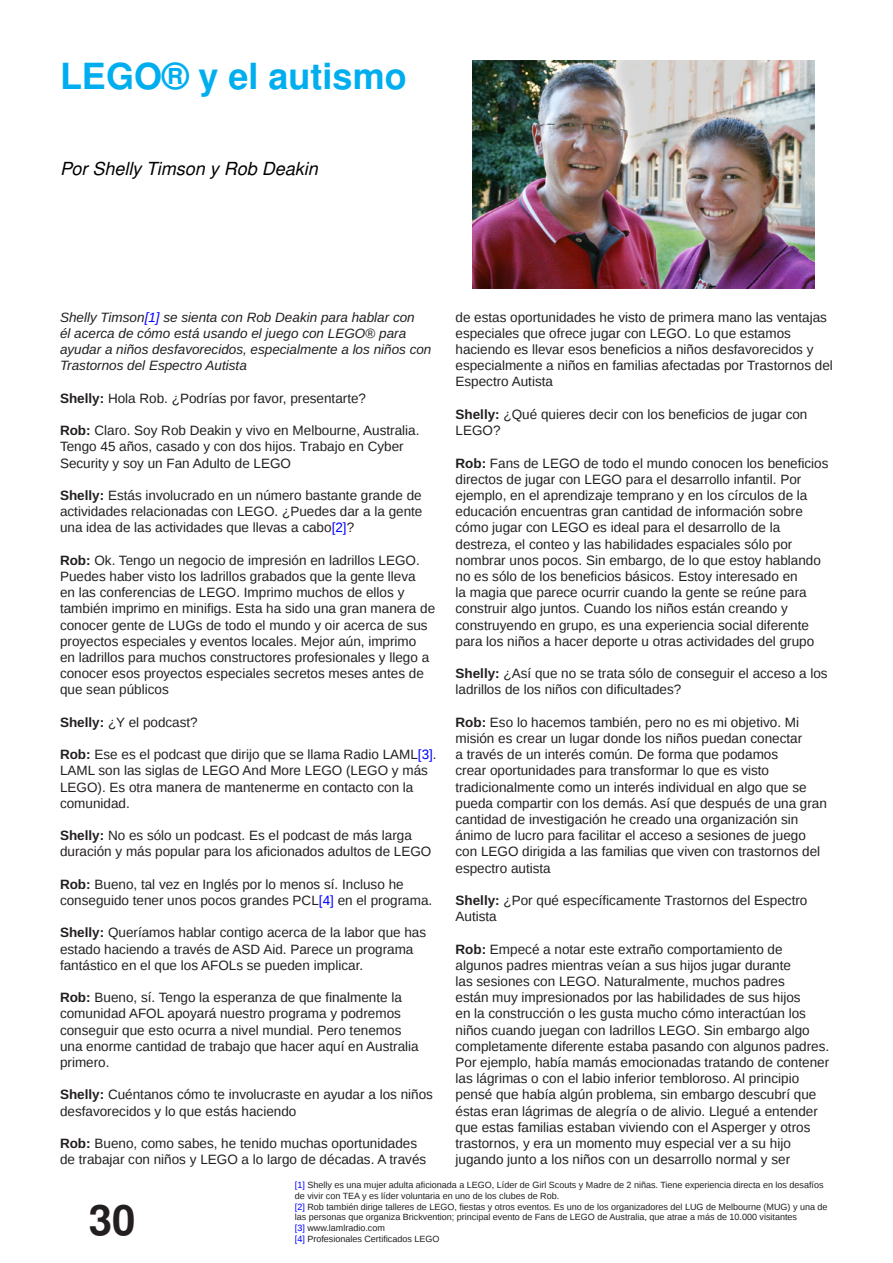
<style>
.page{position:relative;width:893px;height:1263px;background:#fff}
.page>*{position:absolute;margin:0;border:0;box-sizing:border-box;transform-origin:0 0}
.t1{font:700 42px "Free Sans";color:#231f20}
.t2{font:700 36px "Free Sans";color:#00aeef}
.t3{font:italic 18px "Free Sans";color:#000}
.t4{font:13.5px/16.2px "Liberation Sans";color:#231f20}
.t5{font:italic 13.5px/16.2px "Liberation Sans";color:#231f20}
.t6{font:9px/10.8px "Liberation Sans";color:#231f20}
.s1{color:#00f}
.s2{font-style:normal}
.s3{font-weight:700}
</style>
<div class="page">
<img style="left:472px;top:60px;width:343px;height:229px">
<h2 class="t2" style="left:60px;top:60px;width:348px">LEGO® y el autismo</h2>
<h3 class="t3" style="left:60px;top:161px;width:259px">Por Shelly Timson y Rob Deakin</h3>
<p class="t5" style="left:60px;top:309px;width:373px">Shelly Timson<span class="s1">[1]</span> se sienta con Rob Deakin para hablar con<br>él acerca de cómo está usando el juego con LEGO<span class="s2">®</span> para ayudar a niños desfavorecidos, especialmente a los niños con Trastornos del Espectro Autista</p>
<p class="t4" style="left:60px;top:390px;width:308px"><span class="s3">Shelly:</span> Hola Rob. ¿Podrías por favor, presentarte?</p>
<p class="t4" style="left:60px;top:422px;width:361px"><span class="s3">Rob:</span> Claro. Soy Rob Deakin y vivo en Melbourne, Australia.<br>Tengo 45 años, casado y con dos hijos. Trabajo en Cyber<br>Security y soy un Fan Adulto de LEGO</p>
<p class="t4" style="left:60px;top:487px;width:364px;text-align:justify"><span class="s3">Shelly:</span> Estás involucrado en un número bastante grande de actividades relacionadas con LEGO. ¿Puedes dar a la gente una idea de las actividades que llevas a cabo<span class="s1">[2]</span>?</p>
<p class="t4" style="left:60px;top:552px;width:377px"><span class="s3">Rob:</span> Ok. Tengo un negocio de impresión en ladrillos LEGO.<br>Puedes haber visto los ladrillos grabados que la gente lleva<br>en las conferencias de LEGO. Imprimo muchos de ellos y también imprimo en minifigs. Esta ha sido una gran manera de conocer gente de LUGs de todo el mundo y oir acerca de sus proyectos especiales y eventos locales. Mejor aún, imprimo<br>en ladrillos para muchos constructores profesionales y llego a conocer esos proyectos especiales secretos meses antes de que sean públicos</p>
<p class="t4" style="left:60px;top:714px;width:139px"><span class="s3">Shelly:</span> ¿Y el podcast?</p>
<p class="t4" style="left:60px;top:746px;width:378px"><span class="s3">Rob:</span> Ese es el podcast que dirijo que se llama Radio LAML<span class="s1">[3]</span>.<br>LAML son las siglas de LEGO And More LEGO (LEGO y más LEGO). Es otra manera de mantenerme en contacto con la comunidad.</p>
<p class="t4" style="left:60px;top:827px;width:373px"><span class="s3">Shelly:</span> No es sólo un podcast. Es el podcast de más larga duración y más popular para los aficionados adultos de LEGO</p>
<p class="t4" style="left:60px;top:876px;width:374px"><span class="s3">Rob:</span> Bueno, tal vez en Inglés por lo menos sí. Incluso he conseguido tener unos pocos grandes PCL<span class="s1">[4]</span> en el programa.</p>
<p class="t4" style="left:60px;top:924px;width:368px"><span class="s3">Shelly:</span> Queríamos hablar contigo acerca de la labor que has estado haciendo a través de ASD Aid. Parece un programa fantástico en el que los AFOLs se pueden implicar.</p>
<p class="t4" style="left:60px;top:989px;width:360px"><span class="s3">Rob:</span> Bueno, sí. Tengo la esperanza de que finalmente la comunidad AFOL apoyará nuestro programa y podremos conseguir que esto ocurra a nivel mundial. Pero tenemos una enorme cantidad de trabajo que hacer aquí en Australia primero.</p>
<p class="t4" style="left:60px;top:1086px;width:374px"><span class="s3">Shelly:</span> Cuéntanos cómo te involucraste en ayudar a los niños desfavorecidos y lo que estás haciendo</p>
<p class="t4" style="left:60px;top:1135px;width:368px"><span class="s3">Rob:</span> Bueno, como sabes, he tenido muchas oportunidades de trabajar con niños y LEGO a lo largo de décadas. A través</p>
<p class="t4" style="left:455px;top:309px;width:379px">de estas oportunidades he visto de primera mano las ventajas especiales que ofrece jugar con LEGO. Lo que estamos haciendo es llevar esos beneficios a niños desfavorecidos y especialmente a niños en familias afectadas por Trastornos del Espectro Autista</p>
<p class="t4" style="left:455px;top:406px;width:353px"><span class="s3">Shelly:</span> ¿Qué quieres decir con los beneficios de jugar con<br>LEGO?</p>
<p class="t4" style="left:455px;top:455px;width:374px"><span class="s3">Rob:</span> Fans de LEGO de todo el mundo conocen los beneficios directos de jugar con LEGO para el desarrollo infantil. Por ejemplo, en el aprendizaje temprano y en los círculos de la educación encuentras gran cantidad de información sobre cómo jugar con LEGO es ideal para el desarrollo de la destreza, el conteo y las habilidades espaciales sólo por nombrar unos pocos. Sin embargo, de lo que estoy hablando no es sólo de los beneficios básicos. Estoy interesado en<br>la magia que parece ocurrir cuando la gente se reúne para construir algo juntos. Cuando los niños están creando y construyendo en grupo, es una experiencia social diferente para los niños a hacer deporte u otras actividades del grupo</p>
<p class="t4" style="left:455px;top:665px;width:374px"><span class="s3">Shelly:</span> ¿Así que no se trata sólo de conseguir el acceso a los ladrillos de los niños con dificultades?</p>
<p class="t4" style="left:455px;top:714px;width:373px"><span class="s3">Rob:</span> Eso lo hacemos también, pero no es mi objetivo. Mi misión es crear un lugar donde los niños puedan conectar<br>a través de un interés común. De forma que podamos<br>crear oportunidades para transformar lo que es visto tradicionalmente como un interés individual en algo que se pueda compartir con los demás. Así que después de una gran cantidad de investigación he creado una organización sin ánimo de lucro para facilitar el acceso a sesiones de juego con LEGO dirigida a las familias que viven con trastornos del espectro autista</p>
<p class="t4" style="left:455px;top:892px;width:353px"><span class="s3">Shelly:</span> ¿Por qué específicamente Trastornos del Espectro<br>Autista</p>
<p class="t4" style="left:455px;top:941px;width:375px"><span class="s3">Rob:</span> Empecé a notar este extraño comportamiento de algunos padres mientras veían a sus hijos jugar durante<br>las sesiones con LEGO. Naturalmente, muchos padres<br>están muy impresionados por las habilidades de sus hijos<br>en la construcción o les gusta mucho cómo interactúan los niños cuando juegan con ladrillos LEGO. Sin embargo algo completamente diferente estaba pasando con algunos padres.<br>Por ejemplo, había mamás emocionadas tratando de contener las lágrimas o con el labio inferior tembloroso. Al principio pensé que había algún problema, sin embargo descubrí que éstas eran lágrimas de alegría o de alivio. Llegué a entender que estas familias estaban viviendo con el Asperger y otros trastornos, y era un momento muy especial ver a su hijo jugando junto a los niños con un desarrollo normal y ser</p>
<p class="t6" style="left:295px;top:1179px;width:534px"><span class="s1">[1]</span> Shelly es una mujer adulta aficionada a LEGO, Líder de Girl Scouts y Madre de 2 niñas. Tiene experiencia directa en los desafíos de vivir con TEA y es líder voluntaria en uno de los clubes de Rob.<br><span class="s1">[2]</span> Rob también dirige talleres de LEGO, fiestas y otros eventos. Es uno de los organizadores del LUG de Melbourne (MUG) y una de las personas que organiza Brickvention; principal evento de Fans de LEGO de Australia, que atrae a más de 10.000 visitantes<br><span class="s1">[3]</span> www.lamlradio.com</p>
<h1 class="t1" style="left:89px;top:1201px;width:48px">30</h1>
<p class="t6" style="left:295px;top:1233px;width:146px"><span class="s1">[4]</span> Profesionales Certificados LEGO</p>
</div>
